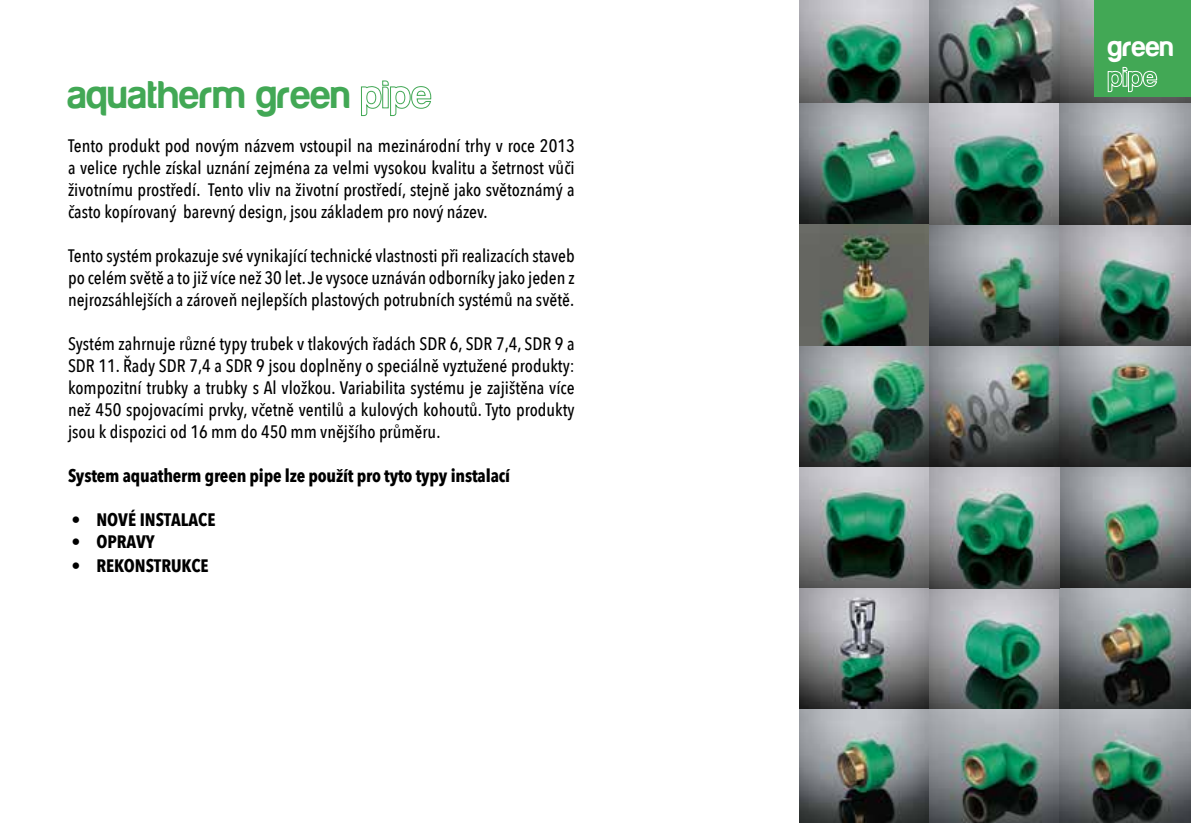
<style>
.page{position:relative;width:1191px;height:823px;background:#fff}
.page>*{position:absolute;margin:0;border:0;box-sizing:border-box;transform-origin:0 0}
.t1{font:40px "aquafont";color:#42a855}
.t2{font:28px "aquafont";color:#fff}
.t3{font:500 18px/22px "Avenir Next Condensed";color:#000;text-align:justify}
.t4{font:700 18px "Avenir Next Condensed";letter-spacing:-.01em;color:#000}
</style>
<div class="page">
<img style="left:799px;top:0;width:392px;height:104px">
<img style="left:799px;top:104px;width:392px;height:121px">
<img style="left:799px;top:225px;width:392px;height:121px">
<img style="left:799px;top:346px;width:392px;height:121px">
<img style="left:799px;top:467px;width:130px;height:121px">
<img style="left:799px;top:588px;width:392px;height:121px">
<img style="left:1059px;top:467px;width:132px;height:130px">
<img style="left:799px;top:709px;width:392px;height:113px">
<img style="left:929px;top:467px;width:130px;height:121px">
<svg style="left:361px;top:80px;width:71px;height:36px"></svg>
<div style="left:1094px;top:0;width:97px;height:96px;background:#42a855"></div>
<svg style="left:1107px;top:67px;width:50px;height:25px"></svg>
<h1 class="t1" style="left:68px;top:74px;width:285px">aquatherm green</h1>
<p class="t3" style="left:68px;top:134px;width:508px">Tento produkt pod novým názvem vstoupil na mezinárodní trhy v roce 2013 a velice rychle získal uznání zejména za velmi vysokou kvalitu a šetrnost vůči životnímu prostředí. Tento vliv na životní prostředí, stejně jako světoznámý a často kopírovaný barevný design, jsou základem pro nový název.</p>
<p class="t3" style="left:68px;top:244px;width:508px">Tento systém prokazuje své vynikající technické vlastnosti při realizacích staveb po celém světě a to již více než 30 let. Je vysoce uznáván odborníky jako jeden z nejrozsáhlejších a zároveň nejlepších plastových potrubních systémů na světě.</p>
<p class="t3" style="left:68px;top:332px;width:508px">Systém zahrnuje různé typy trubek v tlakových řadách SDR 6, SDR 7,4, SDR 9 a SDR 11. Řady SDR 7,4 a SDR 9 jsou doplněny o speciálně vyztužené produkty: kompozitní trubky a trubky s Al vložkou. Variabilita systému je zajištěna více než 450 spojovacími prvky, včetně ventilů a kulových kohoutů. Tyto produkty jsou k dispozici od 16 mm do 450 mm vnějšího průměru.</p>
<p class="t4" style="left:68px;top:464px;width:444px">System aquatherm green pipe lze použít pro tyto typy instalací</p>
<p class="t4" style="left:72px;top:508px;width:145px">• NOVÉ INSTALACE</p>
<p class="t4" style="left:72px;top:530px;width:85px">• OPRAVY</p>
<p class="t4" style="left:72px;top:554px;width:138px">• REKONSTRUKCE</p>
<h2 class="t2" style="left:1108px;top:32px;width:68px">green</h2>
</div>
